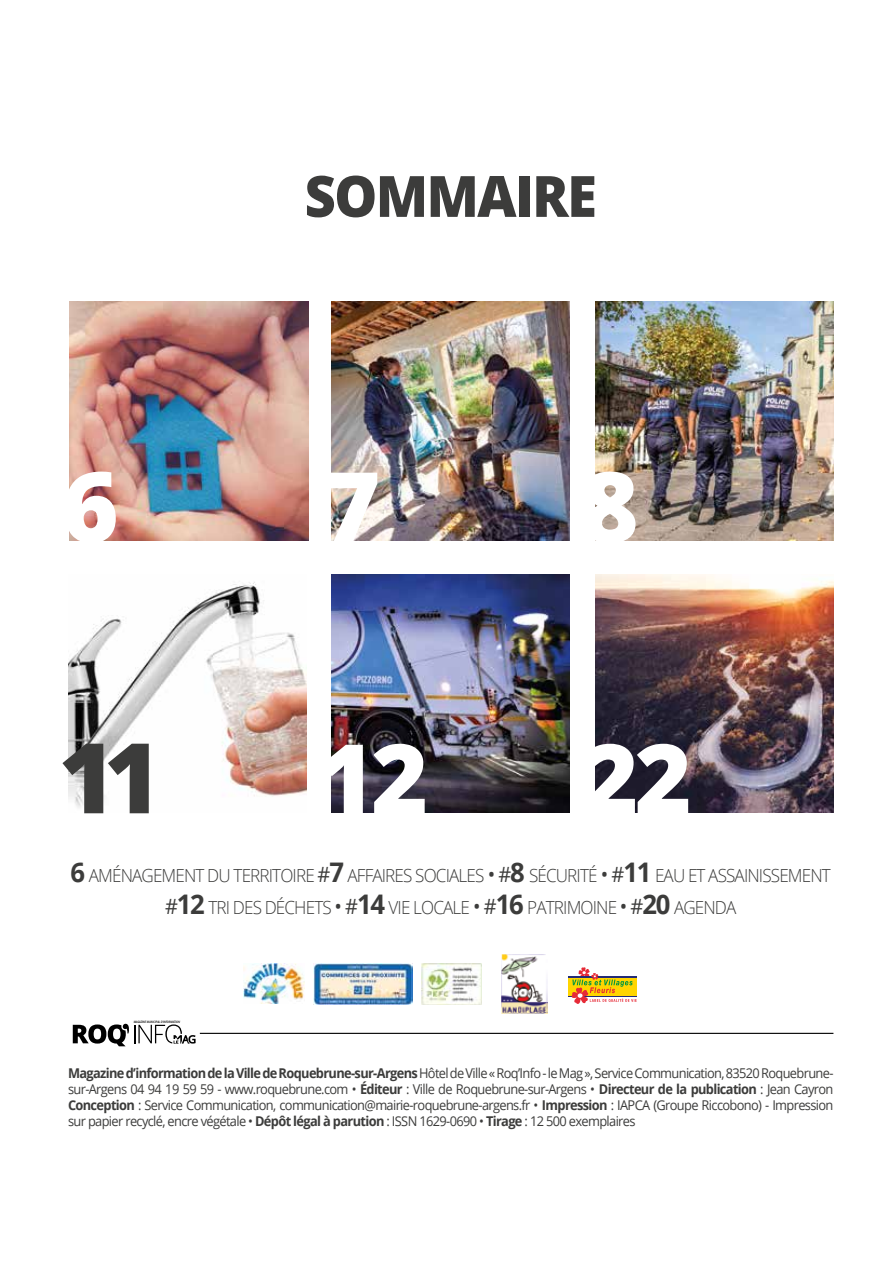
<style>
.page{position:relative;width:893px;height:1263px;background:#fff}
.page>*{position:absolute;margin:0;border:0;box-sizing:border-box;transform-origin:0 0}
.t1{font:800 97.5px "Open Sans";color:#fff}
.t2{font:800 97.5px "Open Sans";color:#3c3c3b}
.t3{font:800 57px "Open Sans";letter-spacing:-.03em;color:#3c3c3b;scale:.95 1}
.t4{font:300 18px "Open Sans";letter-spacing:-.05em;color:#3c3c3b;scale:.95 1}
.t5{font:13.5px/16.2px "Open Sans";letter-spacing:-.05em;color:#3c3c3b;text-align:justify;scale:.95 1}
.t6{font:italic 600 3.15px "Open Sans";letter-spacing:-.02em;color:#000;scale:.85 1}
.s1{font-weight:700;font-size:27px}
.s2{font-weight:400;font-size:21px}
.s3{font-weight:700}
</style>
<div class="page">
<svg style="left:73px;top:1023px;width:123px;height:23px"></svg>
<img style="left:68px;top:582px;width:238px;height:226px">
<img style="left:332px;top:574px;width:238px;height:238px">
<img style="left:595px;top:574px;width:238px;height:238px">
<img style="left:595px;top:302px;width:238px;height:238px">
<img style="left:332px;top:302px;width:238px;height:238px">
<img style="left:70px;top:302px;width:238px;height:238px">
<hr style="left:200px;top:1033px;width:633px;height:1px;background:#000">
<img style="left:244px;top:963px;width:60px;height:41px">
<img style="left:422px;top:963px;width:60px;height:41px">
<img style="left:313px;top:963px;width:100px;height:41px">
<div style="left:568px;top:978px;width:69px;height:17px;background:#ffd500"></div>
<svg style="left:570px;top:967px;width:67px;height:37px"></svg>
<img style="left:501px;top:954px;width:47px;height:59px">
<p class="t3" style="left:305px;top:153px;width:309px">SOMMAIRE</p>
<p class="t1" style="left:62px;top:433px;width:59px">6</p>
<p class="t1" style="left:323px;top:433px;width:59px">7</p>
<p class="t1" style="left:581px;top:433px;width:59px">8</p>
<p class="t2" style="left:58px;top:704px;width:104px">11</p>
<p class="t1" style="left:318px;top:705px;width:112px">12</p>
<p class="t1" style="left:581px;top:705px;width:112px">22</p>
<p class="t4" style="left:71px;top:863px;width:802px"><span class="s1">6</span> AMÉNAGEMENT DU TERRITOIRE <span class="s2">#</span><span class="s1">7</span> AFFAIRES SOCIALES <span class="s2">• #</span><span class="s1">8</span> SÉCURITÉ <span class="s2">• #</span><span class="s1">11</span> EAU ET ASSAINISSEMENT</p>
<p class="t4" style="left:165px;top:895px;width:603px"><span class="s2">#</span><span class="s1">12</span> TRI DES DÉCHETS <span class="s2">• #</span><span class="s1">14</span> VIE LOCALE <span class="s2">• #</span><span class="s1">16</span> PATRIMOINE <span class="s2">• #</span><span class="s1">20</span> AGENDA</p>
<p class="t6" style="left:134px;top:1020px;width:56px">MAGAZINE MUNICIPAL D’INFORMATION</p>
<p class="t5" style="left:68px;top:1064px;width:807px"><span class="s3">Magazine d’information de la Ville de Roquebrune-sur-Argens</span> Hôtel de Ville « Roq’Info - le Mag », Service Communication, 83520 Roquebrune&shy;sur-Argens 04 94 19 59 59 - www.roquebrune.com • <span class="s3">Éditeur</span> : Ville de Roquebrune-sur-Argens • <span class="s3">Directeur de la publication</span> : Jean Cayron <span class="s3">Conception</span> : Service Communication, communication@mairie-roquebrune-argens.fr • <span class="s3">Impression</span> : IAPCA (Groupe Riccobono) - Impression sur papier recyclé, encre végétale • <span class="s3">Dépôt légal à parution</span> : ISSN 1629-0690 • <span class="s3">Tirage</span> : 12 500 exemplaires</p>
</div>
